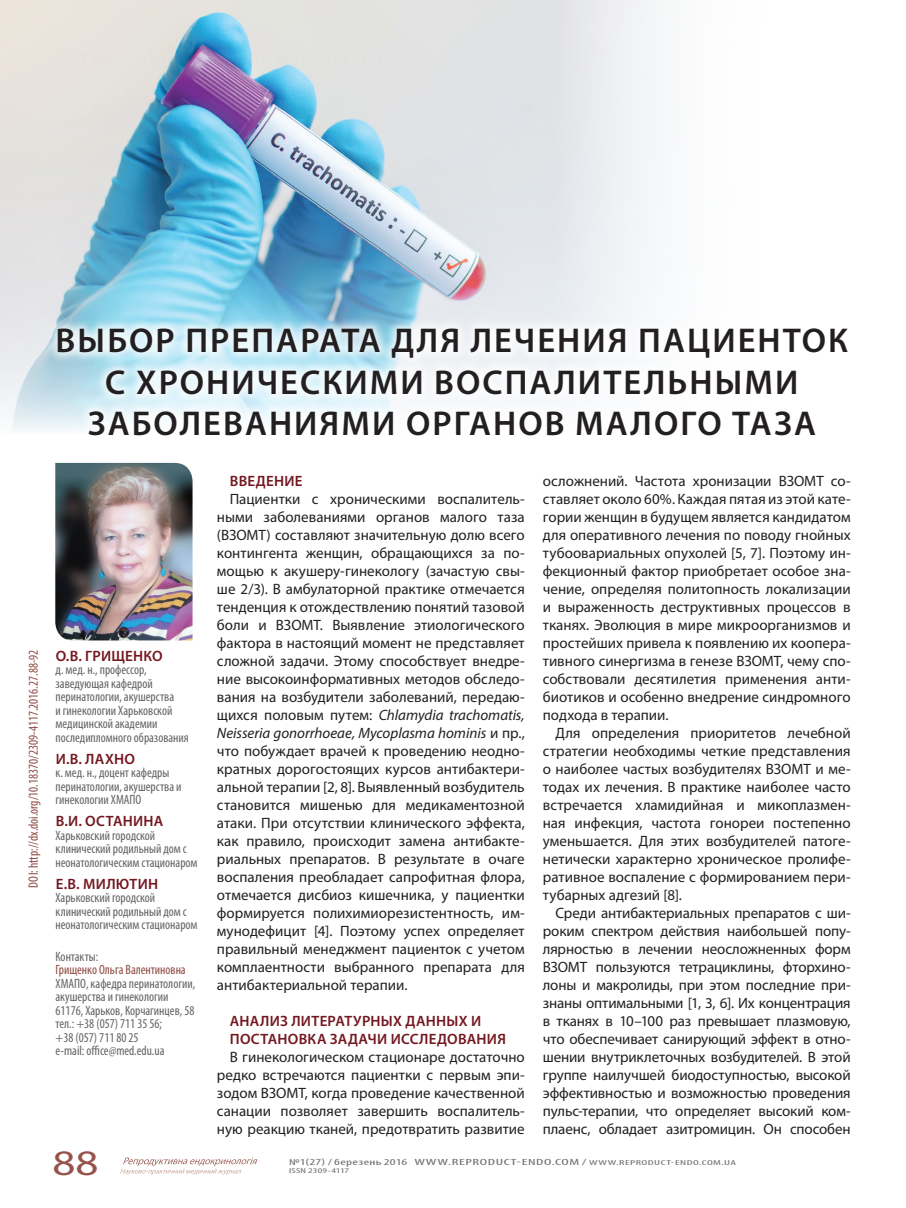
<style>
.page{position:relative;width:906px;height:1208px;background:#fff}
.page>*{position:absolute;margin:0;border:0;box-sizing:border-box;transform-origin:0 0}
.t1{font:35.85px "Myriad Pro";color:#95534b;scale:1.25 1}
.t2{font:600 34.5px/41.4px "Myriad Pro";letter-spacing:.06em;color:#231f20;text-align:center}
.t3{font:15px/18px "Myriad Pro";color:#231f20;text-align:justify}
.t4{font:600 15px/18px "Myriad Pro";letter-spacing:.015em;color:#741820}
.t5{font:condensed 13.5px/13.5px "Myriad Pro";color:#636366}
.t6{font:condensed 13.5px "Myriad Pro";color:#8f4a43}
.t7{font:condensed 9px "Myriad Pro";letter-spacing:.035em;color:#6c6d70;scale:1.67 1}
.t8{font:condensed 7.2px "Myriad Pro";letter-spacing:.01em;color:#6c6d70;scale:1.67 1}
.s1{font-style:italic}
.s2{font-size:7.2px}
</style>
<div class="page">
<svg style="left:120px;top:1157px;width:138px;height:18px"></svg>
<img style="left:0;top:0;width:656px;height:430px">
<div style="left:46px;top:316px;width:813px;height:131px;background:#fff;opacity:.81"></div>
<img style="left:55px;top:463px;width:137px;height:177px">
<h2 class="t2" style="left:56px;top:319px;width:794px">ВЫБОР ПРЕПАРАТА ДЛЯ ЛЕЧЕНИЯ ПАЦИЕНТОК<br>С ХРОНИЧЕСКИМИ ВОСПАЛИТЕЛЬНЫМИ<br>ЗАБОЛЕВАНИЯМИ ОРГАНОВ МАЛОГО ТАЗА</h2>
<p class="t6" style="left:25px;top:887px;width:240px;rotate:-90deg">DOI: http://dx.doi.org/10.18370/2309-4117.2016.27.88-92</p>
<p class="t4" style="left:56px;top:646px;width:109px">О.В. ГРИЩЕНКО</p>
<p class="t5" style="left:56px;top:663px;width:135px">д. мед. н., профессор, заведующая кафедрой перинатологии, акушерства<br>и гинекологии Харьковской медицинской академии последипломного образования</p>
<p class="t4" style="left:56px;top:749px;width:81px">И.В. ЛАХНО</p>
<p class="t5" style="left:56px;top:766px;width:127px">к. мед. н., доцент кафедры перинатологии, акушерства и гинекологии ХМАПО</p>
<p class="t4" style="left:56px;top:812px;width:109px">В.И. ОСТАНИНА</p>
<p class="t5" style="left:56px;top:828px;width:144px">Харьковский городской клинический родильный дом с неонатологическим стационаром</p>
<p class="t4" style="left:56px;top:874px;width:104px">Е.В. МИЛЮТИН</p>
<p class="t5" style="left:56px;top:891px;width:144px">Харьковский городской клинический родильный дом с неонатологическим стационаром</p>
<p class="t5" style="left:56px;top:949px;width:44px">Контакты:</p>
<p class="t6" style="left:56px;top:961px;width:132px">Грищенко Ольга Валентиновна</p>
<p class="t5" style="left:56px;top:976px;width:141px">ХМАПО, кафедра перинатологии, акушерства и гинекологии<br>61176, Харьков, Корчагинцев, 58 тел.: +38 (057) 711 35 56;<br>+38 (057) 711 80 25<br>e-mail: office@med.edu.ua</p>
<p class="t4" style="left:230px;top:472px;width:74px">ВВЕДЕНИЕ</p>
<p class="t3" style="left:217px;top:490px;width:309px;text-indent:13px">Пациентки с хроническими воспалитель&shy;ными заболеваниями органов малого таза (ВЗОМТ) составляют значительную долю всего контингента женщин, обращающихся за по&shy;мощью к акушеру-гинекологу (зачастую свы&shy;ше 2/3). В амбулаторной практике отмечается тенденция к отождествлению понятий тазовой боли и ВЗОМТ. Выявление этиологического фактора в настоящий момент не представляет сложной задачи. Этому способствует внедре&shy;ние высокоинформативных методов обследо&shy;вания на возбудители заболеваний, передаю&shy;щихся половым путем: <span class="s1">Chlamydia trachomatis, Neisseria gonorrhoeae, Mycoplasma hominis</span> и пр., что побуждает врачей к проведению неодно&shy;кратных дорогостоящих курсов антибактери&shy;альной терапии [2, 8]. Выявленный возбудитель становится мишенью для медикаментозной атаки. При отсутствии клинического эффекта, как правило, происходит замена антибакте&shy;риальных препаратов. В результате в очаге воспаления преобладает сапрофитная флора, отмечается дисбиоз кишечника, у пациентки формируется полихимиорезистентность, им&shy;мунодефицит [4]. Поэтому успех определяет правильный менеджмент пациенток с учетом комплаентности выбранного препарата для антибактериальной терапии.</p>
<p class="t4" style="left:230px;top:1012px;width:278px">АНАЛИЗ ЛИТЕРАТУРНЫХ ДАННЫХ И<br>ПОСТАНОВКА ЗАДАЧИ ИССЛЕДОВАНИЯ</p>
<p class="t3" style="left:217px;top:1048px;width:309px;text-indent:13px">В гинекологическом стационаре достаточно редко встречаются пациентки с первым эпи&shy;зодом ВЗОМТ, когда проведение качественной санации позволяет завершить воспалитель&shy;ную реакцию тканей, предотвратить развитие</p>
<p class="t3" style="left:543px;top:472px;width:309px">осложнений. Частота хронизации ВЗОМТ со&shy;ставляет около 60%. Каждая пятая из этой кате&shy;гории женщин в будущем является кандидатом для оперативного лечения по поводу гнойных тубоовариальных опухолей [5, 7]. Поэтому ин&shy;фекционный фактор приобретает особое зна&shy;чение, определяя политопность локализации и выраженность деструктивных процессов в тканях. Эволюция в мире микроорганизмов и простейших привела к появлению их коопера&shy;тивного синергизма в генезе ВЗОМТ, чему спо&shy;собствовали десятилетия применения анти&shy;биотиков и особенно внедрение синдромного подхода в терапии.</p>
<p class="t3" style="left:543px;top:724px;width:309px;text-indent:13px">Для определения приоритетов лечебной стратегии необходимы четкие представления о наиболее частых возбудителях ВЗОМТ и ме&shy;тодах их лечения. В практике наиболее часто встречается хламидийная и микоплазмен&shy;ная инфекция, частота гонореи постепенно уменьшается. Для этих возбудителей патоге&shy;нетически характерно хроническое пролифе&shy;ративное воспаление с формированием пери&shy;тубарных адгезий [8].</p>
<p class="t3" style="left:543px;top:904px;width:309px;text-indent:13px">Среди антибактериальных препаратов с ши&shy;роким спектром действия наибольшей попу&shy;лярностью в лечении неосложненных форм ВЗОМТ пользуются тетрациклины, фторхино&shy;лоны и макролиды, при этом последние при&shy;знаны оптимальными [1, 3, 6]. Их концентрация в тканях в 10–100 раз превышает плазмовую, что обеспечивает санирующий эффект в отно&shy;шении внутриклеточных возбудителей. В этой группе наилучшей биодоступностью, высокой эффективностью и возможностью проведения пульс-терапии, что определяет высокий ком&shy;плаенс, обладает азитромицин. Он способен</p>
<h1 class="t1" style="left:53px;top:1140px;width:38px">88</h1>
<p class="t7" style="left:289px;top:1157px;width:269px">№1(27) / березень 2016 WWW.REPRODUCT-ENDO.COM / <span class="s2">WWW.REPRODUCT-ENDO.COM.UA</span></p>
<p class="t8" style="left:289px;top:1166px;width:37px">ISSN 2309-4117</p>
</div>
